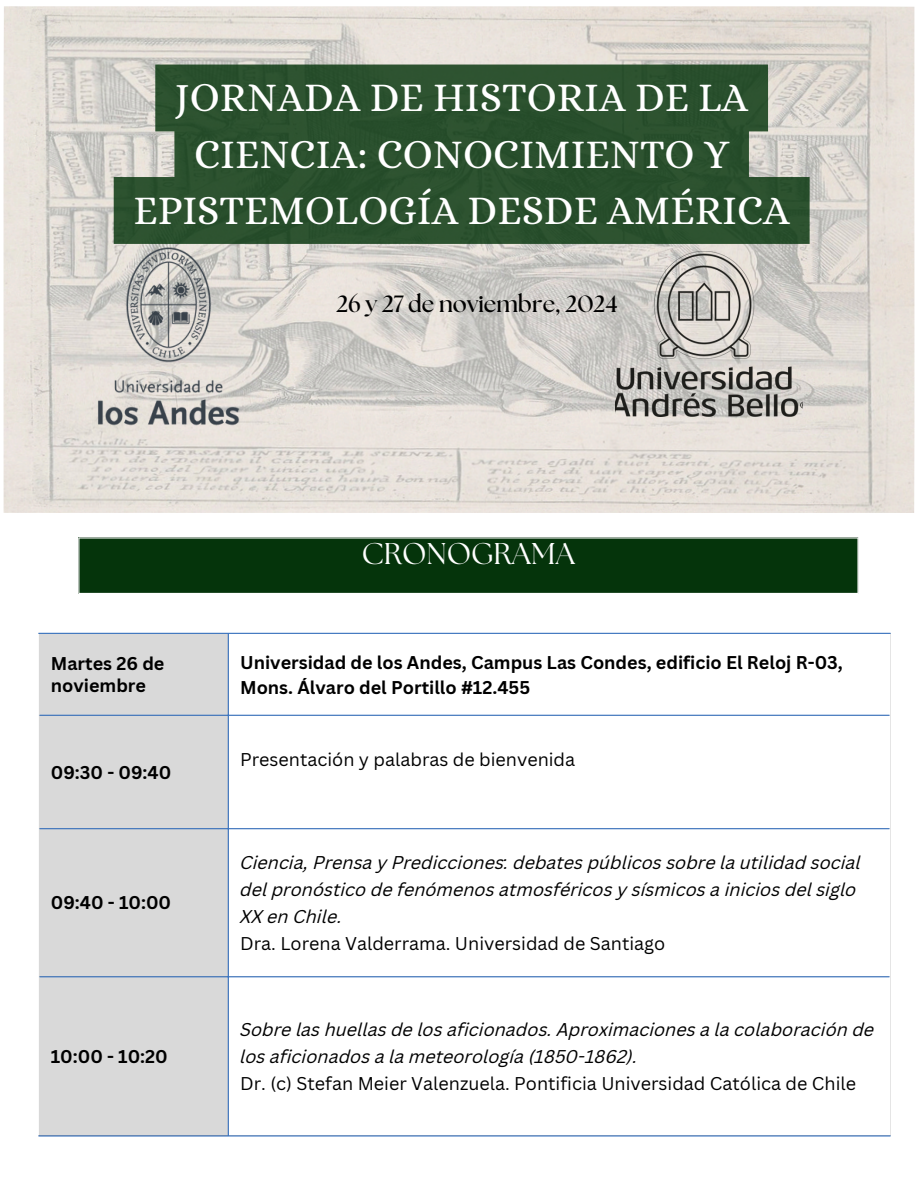
<style>
.page{position:relative;width:918px;height:1188px;background:#fff}
.page>*{position:absolute;margin:0;border:0;box-sizing:border-box;transform-origin:0 0}
.t1{font:40.95px/56.2px "Alice";color:#fff;text-align:center}
.t2{font:30px "The Seasons";color:#fff}
.t3{font:700 23.4px "The Seasons";color:#000}
.t4{font:italic 18px/27px "Canva Sans";color:#000}
.t5{font:700 18px/22.5px "Canva Sans";color:#000}
.t6{font:18px "Canva Sans";color:#000}
</style>
<div class="page">
<img style="left:4px;top:6px;width:910px;height:507px">
<img style="left:615px;top:252px;width:187px;height:164px">
<img style="left:78px;top:237px;width:181px;height:212px">
<svg style="left:114px;top:65px;width:696px;height:179px;background:#395b3b"></svg>
<div style="left:79px;top:538px;width:779px;height:56px;background:#05340b"></div>
<hr style="left:857px;top:539px;width:2px;height:54px;background:#fff">
<hr style="left:78px;top:537px;width:781px;height:2px;background:#fff">
<hr style="left:78px;top:593px;width:781px;height:1px;background:#fff">
<div style="left:40px;top:634px;width:188px;height:501px;background:#d9d9d9"></div>
<hr style="left:228px;top:634px;width:1px;height:501px;background:#3b75c2">
<hr style="left:38px;top:633px;width:853px;height:1px;background:#3b75c2">
<hr style="left:40px;top:715px;width:849px;height:1px;background:#3b75c2">
<hr style="left:40px;top:828px;width:849px;height:1px;background:#3b75c2">
<hr style="left:40px;top:976px;width:849px;height:1px;background:#3b75c2">
<hr style="left:38px;top:1135px;width:853px;height:2px;background:#3b75c2">
<p class="t1" style="left:133px;top:70px;width:658px">JORNADA DE HISTORIA DE LA<br>CIENCIA: CONOCIMIENTO Y<br>EPISTEMOLOGÍA DESDE AMÉRICA</p>
<p class="t3" style="left:336px;top:293px;width:283px">26 y 27 de noviembre, 2024</p>
<p class="t2" style="left:362px;top:540px;width:215px">CRONOGRAMA</p>
<p class="t5" style="left:51px;top:652px;width:115px">Martes 26 de noviembre</p>
<p class="t5" style="left:240px;top:649px;width:604px;line-height:24.8px">Universidad de los Andes, Campus Las Condes, edificio El Reloj R-03,<br>Mons. Álvaro del Portillo #12.455</p>
<p class="t5" style="left:51px;top:761px;width:122px">09:30 - 09:40</p>
<p class="t5" style="left:51px;top:891px;width:122px">09:40 - 10:00</p>
<p class="t5" style="left:51px;top:1045px;width:118px">10:00 - 10:20</p>
<p class="t6" style="left:240px;top:747px;width:337px">Presentación y palabras de bienvenida</p>
<p class="t4" style="left:240px;top:850px;width:622px">Ciencia, Prensa y Predicciones: debates públicos sobre la utilidad social del pronóstico de fenómenos atmosféricos y sísmicos a inicios del siglo<br>XX en Chile.</p>
<p class="t6" style="left:240px;top:930px;width:427px">Dra. Lorena Valderrama. Universidad de Santiago</p>
<p class="t4" style="left:240px;top:1018px;width:636px">Sobre las huellas de los aficionados. Aproximaciones a la colaboración de los aficionados a la meteorología (1850-1862).</p>
<p class="t6" style="left:240px;top:1071px;width:617px">Dr. (c) Stefan Meier Valenzuela. Pontificia Universidad Católica de Chile</p>
</div>
